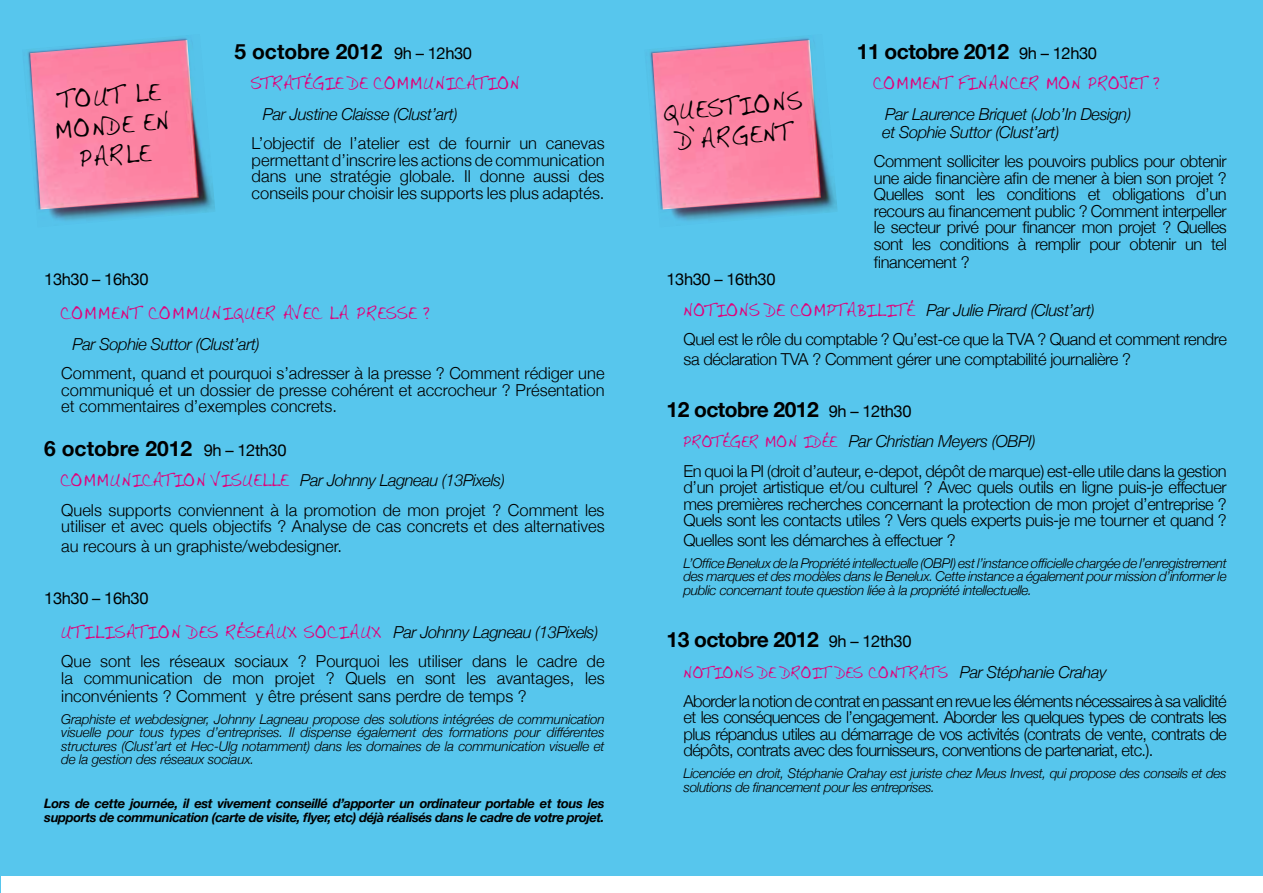
<style>
.page{position:relative;width:1263px;height:893px;background:#57c6ed}
.page>*{position:absolute;margin:0;border:0;box-sizing:border-box;transform-origin:0 0}
.t1{font:italic 25.5px/30px "Handwriting Dakota";color:#000;text-align:center;scale:.85 1}
.t2{font:700 21px "Helvetica Neue";letter-spacing:-.025em;color:#000}
.t3{font:700 21px "Helvetica Neue";color:#000}
.t4{font:italic 18px "Handwriting Dakota";color:#e2007a;scale:.85 1}
.t5{font:300 16.5px/16.5px "Helvetica Neue";color:#000;text-align:justify}
.t6{font:300 16.5px/19.5px "Helvetica Neue";letter-spacing:-.025em;color:#000}
.t7{font:italic 300 16.5px/18px "Helvetica Neue";letter-spacing:-.025em;color:#000}
.t8{font:italic 16.5px "Handwriting Dakota";color:#e2007a;scale:.85 1}
.t9{font:16.5px "Helvetica Neue";letter-spacing:-.025em;color:#000}
.t10{font:italic 300 13.5px/13.5px "Helvetica Neue";letter-spacing:-.025em;color:#000;text-align:justify}
.t11{font:italic 700 13.05px/13.5px "Helvetica Neue";letter-spacing:-.03em;color:#000}
.s1{font-weight:400;font-size:16.5px}
.s2{font-family:"Handwriting Dakota";font-weight:400;font-style:italic;font-size:18px;color:#e2007a}
.s3{font-style:italic}
.s4{font-family:"Helvetica Neue";font-weight:300;font-size:16.5px;color:#000}
.s5{font-weight:400;font-style:normal}
.s6{font-family:"Handwriting Dakota";font-weight:400;font-size:18px;color:#e2007a}
.s7{font-family:"Handwriting Dakota";font-weight:400;font-style:italic;color:#e2007a}
.s8{font-family:"Helvetica Neue";font-weight:300;color:#000}
</style>
<div class="page">
<img style="left:27px;top:38px;width:188px;height:183px">
<img style="left:649px;top:38px;width:188px;height:183px">
<img style="left:30px;top:40px;width:169px;height:169px">
<img style="left:652px;top:40px;width:169px;height:169px">
<div style="left:2px;top:876px;width:1261px;height:17px;background:#fff"></div>
<p class="t3" style="left:235px;top:38px;width:239px">5 octobre 2012 <span class="s1">9h – 12h30</span></p>
<p class="t4" style="left:252px;top:73px;width:332px">STRATÉGIED ECOMMUNICATION</p>
<p class="t7" style="left:263px;top:105px;width:196px">Par Justine Claisse (Clust’art)</p>
<p class="t5" style="left:252px;top:135px;width:354px">L’objectif de l’atelier est de fournir un canevas permettant d’inscrire les actions de communication dans une stratégie globale. Il donne aussi des conseils pour choisir les supports les plus adaptés.</p>
<h1 class="t1" style="left:51px;top:85px;width:139px;rotate:-5deg">TOUT LE<br>MONDE EN<br>PARLE</h1>
<h1 class="t1" style="left:662px;top:97px;width:167px;rotate:-5deg">QUESTIONS<br>D’ARGENT</h1>
<p class="t2" style="left:857px;top:38px;width:242px">11 octobre 2012 <span class="s1">9h – 12h30</span></p>
<p class="t4" style="left:874px;top:73px;width:355px">C OMMENTFINANCERMONPROJET ?</p>
<p class="t7" style="left:882px;top:105px;width:251px">Par Laurence Briquet (Job’In Design) et Sophie Suttor (Clust’art)</p>
<p class="t5" style="left:874px;top:153px;width:354px">Comment solliciter les pouvoirs publics pour obtenir une aide financière afin de mener à bien son projet ?<br>Quelles sont les conditions et obligations d’un recours au financement public ? Comment interpeller le secteur privé pour financer mon projet ? Quelles sont les conditions à remplir pour obtenir un tel</p>
<p class="t6" style="left:874px;top:252px;width:97px">financement ?</p>
<p class="t9" style="left:44px;top:269px;width:106px">13h30 – 16h30</p>
<p class="t4" style="left:61px;top:302px;width:452px">C OMMENTCOMMUNIQUERAVECLAPRESSE ?</p>
<p class="t7" style="left:72px;top:335px;width:189px">Par Sophie Suttor (Clust’art)</p>
<p class="t5" style="left:61px;top:365px;width:545px">Comment, quand et pourquoi s’adresser à la presse ? Comment rédiger une communiqué et un dossier de presse cohérent et accrocheur ? Présentation et commentaires d’exemples concrets.</p>
<p class="t3" style="left:44px;top:435px;width:244px">6 octobre 2012 <span class="s1">9h – 12th30</span></p>
<p class="t5" style="left:61px;top:466px;width:545px;line-height:29.2px"><span class="s2">COMMUNICATIONVISUELLE</span><span class="s3">Par Johnny Lagneau (13Pixels)<br></span>Quels supports conviennent à la promotion de mon projet ? Comment les</p>
<p class="t5" style="left:61px;top:516px;width:545px;line-height:19.5px">utiliser et avec quels objectifs ? Analyse de cas concrets et des alternatives au recours à un graphiste/webdesigner.</p>
<p class="t9" style="left:44px;top:588px;width:106px">13h30 – 16h30</p>
<p class="t4" style="left:61px;top:621px;width:633px">UTILISATIONDESRÉSEAUXSOCIAUX<span class="s4">P a r J o h n n y L a g n e a u ( 1 3 P i x e l s )</span></p>
<p class="t5" style="left:61px;top:653px;width:545px">Que sont les réseaux sociaux ? Pourquoi les utiliser dans le cadre de la communication de mon projet ? Quels en sont les avantages, les</p>
<p class="t5" style="left:61px;top:687px;width:467px">inconvénients ? Comment y être présent sans perdre de temps ?</p>
<p class="t10" style="left:61px;top:712px;width:545px">Graphiste et webdesigner, Johnny Lagneau propose des solutions intégrées de communication visuelle pour tous types d’entreprises. Il dispense également des formations pour différentes structures (Clust’art et Hec-Ulg notamment) dans les domaines de la communication visuelle et de la gestion des réseaux sociaux.</p>
<p class="t11" style="left:44px;top:797px;width:562px">Lors de cette journée, il est vivement conseillé d’apporter un ordinateur portable et tous les supports de communication (carte de visite, flyer, etc) déjà réalisés dans le cadre de votre projet.</p>
<p class="t7" style="left:683px;top:264px;width:413px;line-height:30.8px;text-indent:-17px"><span class="s5">13h30 – 16th30<br></span><span class="s6">NOTIONSDECOMPTABILITÉ</span>Par Julie Pirard (Clust’art)</p>
<p class="t6" style="left:683px;top:329px;width:545px">Quel est le rôle du comptable ? Qu’est-ce que la TVA ? Quand et comment rendre sa déclaration TVA ? Comment gérer une comptabilité journalière ?</p>
<p class="t2" style="left:666px;top:396px;width:246px">12 octobre 2012 <span class="s1">9h – 12th30</span></p>
<p class="t6" style="left:683px;top:427px;width:545px;line-height:29.2px"><span class="s7">PROTÉGERMONIDÉE</span><span class="s3">Par Christian Meyers (OBPI)<br></span>En quoi la PI (droit d’auteur, e-depot, dépôt de marque) est-elle utile dans la gestion</p>
<p class="t5" style="left:683px;top:479px;width:545px">d’un projet artistique et/ou culturel ? Avec quels outils en ligne puis-je effectuer mes premières recherches concernant la protection de mon projet d’entreprise ?<br>Quels sont les contacts utiles ? Vers quels experts puis-je me tourner et quand ?</p>
<p class="t6" style="left:683px;top:530px;width:274px">Quelles sont les démarches à effectuer ?</p>
<p class="t10" style="left:683px;top:556px;width:545px">L’Office Benelux de la Propriété intellectuelle (OBPI) est l’instance officielle chargée de l’enregistrement des marques et des modèles dans le Benelux. Cette instance a également pour mission d’informer le public concernant toute question liée à la propriété intellectuelle.</p>
<p class="t2" style="left:666px;top:626px;width:246px">13 octobre 2012 <span class="s1">9h – 12th30</span></p>
<p class="t8" style="left:683px;top:662px;width:499px">NOTIONSDEDROITDESCONTRATS<span class="s8">P a r S t é p h a n i e C r a h a y</span></p>
<p class="t5" style="left:683px;top:692px;width:545px">Aborder la notion de contrat en passant en revue les éléments nécessaires à sa validité et les conséquences de l’engagement. Aborder les quelques types de contrats les plus répandus utiles au démarrage de vos activités (contrats de vente, contrats de dépôts, contrats avec des fournisseurs, conventions de partenariat, etc.).</p>
<p class="t10" style="left:683px;top:767px;width:545px">Licenciée en droit, Stéphanie Crahay est juriste chez Meus Invest, qui propose des conseils et des solutions de financement pour les entreprises.</p>
</div>
